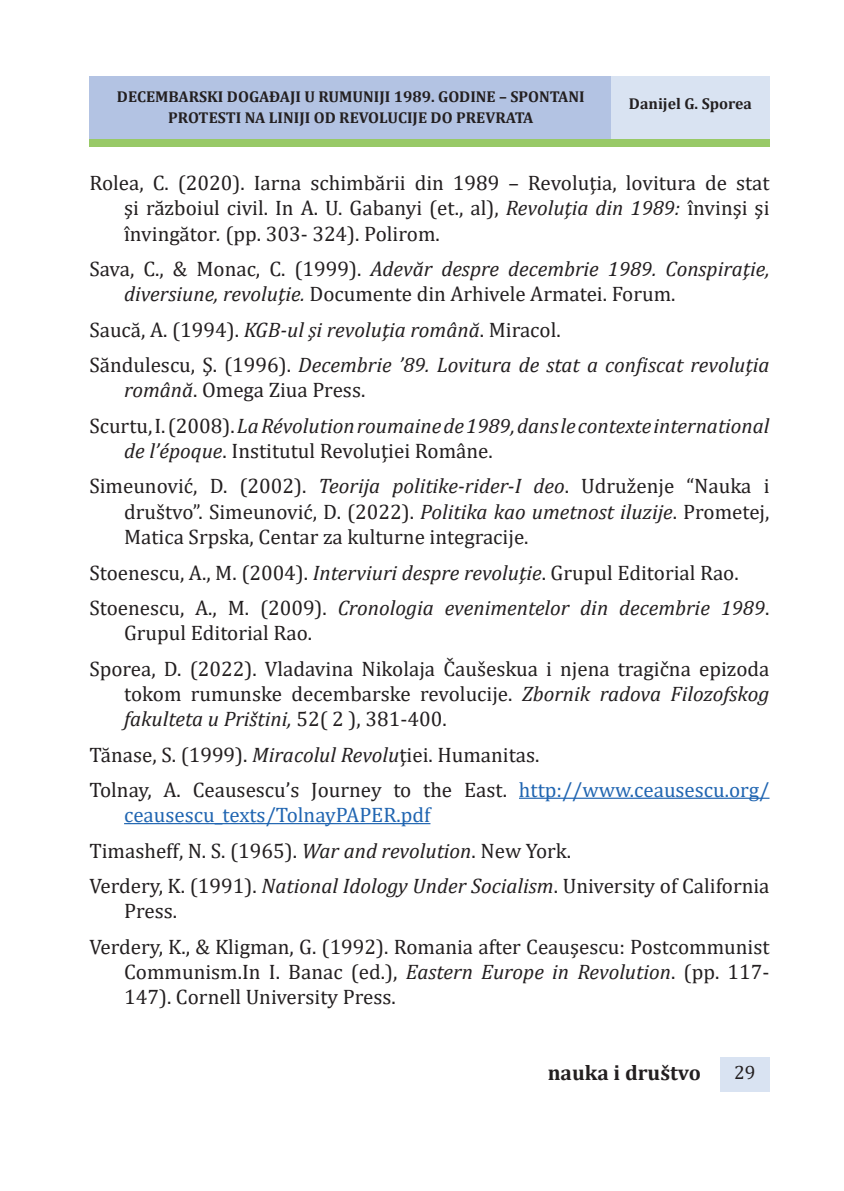
<style>
.page{position:relative;width:844px;height:1191px;background:#fff}
.page>*{position:absolute;margin:0;border:0;box-sizing:border-box;transform-origin:0 0}
.t1{font:700 21.35px "Cambria";color:#231f20}
.t2{font:21px/35.4px "Cambria";color:#231f20}
.t3{font:italic 21px/35.4px "Cambria";color:#231f20}
.t4{font:19.25px "Cambria";color:#231f20}
.t5{font:700 15.75px/21px "Cambria";color:#231f20;text-align:center}
.s1{font-style:italic}
.s2{font-style:normal}
.s3{color:#2065b1}
</style>
<div class="page">
<div style="left:89px;top:77px;width:680px;height:62px;background:#b3c3e3"></div>
<div style="left:89px;top:139px;width:680px;height:7px;background:#98c967"></div>
<div style="left:719px;top:1057px;width:50px;height:34px;background:#d9e3f2"></div>
<div style="left:610px;top:77px;width:159px;height:62px;background:#d9e3f2"></div>
<hr style="left:519px;top:797px;width:250px;height:2px;background:#2065b1">
<hr style="left:124px;top:823px;width:306px;height:1px;background:#2065b1">
<p class="t5" style="left:117px;top:86px;width:469px">DECEMBARSKI DOGAĐAJI U RUMUNIJI 1989. GODINE – SPONTANI<br>PROTESTI NA LINIJI OD REVOLUCIJE DO PREVRATA</p>
<p class="t5" style="left:628px;top:93px;width:125px">Danijel G. Sporea</p>
<p class="t2" style="left:124px;top:170px;width:646px;line-height:25.4px;text-align:justify;text-indent:-35px">Rolea, C. (2020). Iarna schimbării din 1989 – Revoluţia, lovitura de stat şi războiul civil. In A. U. Gabanyi (et., al), <span class="s1">Revoluţia din 1989:</span> învinşi şi învingător<span class="s1">.</span> (pp. 303- 324). Polirom.</p>
<p class="t3" style="left:124px;top:255px;width:646px;line-height:25.4px;text-indent:-35px"><span class="s2">Sava, C., &amp; Monac, C. (1999).</span> Adevăr despre decembrie 1989. Conspiraţie, diversiune, revoluţie. <span class="s2">Documente din Arhivele Armatei. Forum.</span></p>
<p class="t3" style="left:89px;top:311px;width:681px"><span class="s2">Saucă, A. (1994).</span> KGB‑ul şi revoluţia română<span class="s2">. Miracol.<br>Săndulescu, Ş. (1996).</span> Decembrie ’89. Lovitura de stat a confiscat revoluţia</p>
<p class="t3" style="left:89px;top:372px;width:681px;text-indent:35px">română<span class="s2">. Omega Ziua Press.<br>Scurtu, I. (2008).</span> La Révolution roumaine de 1989, dans le contexte international</p>
<p class="t2" style="left:89px;top:433px;width:681px;text-indent:35px"><span class="s1">de l’époque</span>. Institutul Revoluţiei Române.<br>Simeunović, D. (2002). <span class="s1">Teorija politike-rider-I deo</span>. Udruženje “Nauka i</p>
<p class="t2" style="left:124px;top:499px;width:646px;line-height:25.4px">društvo”. Simeunović, D. (2022). <span class="s1">Politika kao umetnost iluzije</span>. Prometej,<br>Matica Srpska, Centar za kulturne integracije.</p>
<p class="t2" style="left:89px;top:554px;width:681px">Stoenescu, A., M. (2004). <span class="s1">Interviuri despre revoluţie</span>. Grupul Editorial Rao.<br>Stoenescu, A., M. (2009). <span class="s1">Cronologia evenimentelor din decembrie 1989</span>.</p>
<p class="t2" style="left:89px;top:615px;width:681px;text-indent:35px">Grupul Editorial Rao.<br>Sporea, D. (2022). Vladavina Nikolaja Čaušeskua i njena tragična epizoda</p>
<p class="t2" style="left:124px;top:681px;width:646px;line-height:25.4px">tokom rumunske decembarske revolucije. <span class="s1">Zbornik radova Filozofskog fakulteta u Prištini,</span> 52( 2 ), 381-400.</p>
<p class="t2" style="left:89px;top:736px;width:681px">Tănase, S. (1999). <span class="s1">Miracolul Revolu</span>ţiei. Humanitas.<br>Tolnay, A. Ceausescu’s Journey to the East. <span class="s3">http://www.ceausescu.org/</span></p>
<p class="t2" style="left:89px;top:797px;width:681px;text-indent:35px"><span class="s3">ceausescu_texts/TolnayPAPER.pdf<br></span>Timasheff, N. S. (1965). <span class="s1">War and revolution</span>. New York.<br>Verdery, K. (1991). <span class="s1">National Idology Under Socialism</span>. University of California</p>
<p class="t2" style="left:89px;top:893px;width:681px;text-indent:35px">Press.<br>Verdery, K., &amp; Kligman, G. (1992). Romania after Ceauşescu: Postcommunist</p>
<p class="t2" style="left:124px;top:959px;width:646px;line-height:25.4px">Communism.In I. Banac (ed.), <span class="s1">Eastern Europe in Revolution</span>. (pp. 117-<br>147). Cornell University Press.</p>
<p class="t1" style="left:547px;top:1057px;width:155px">nauka i društvo</p>
<p class="t4" style="left:733px;top:1061px;width:23px">29</p>
</div>
